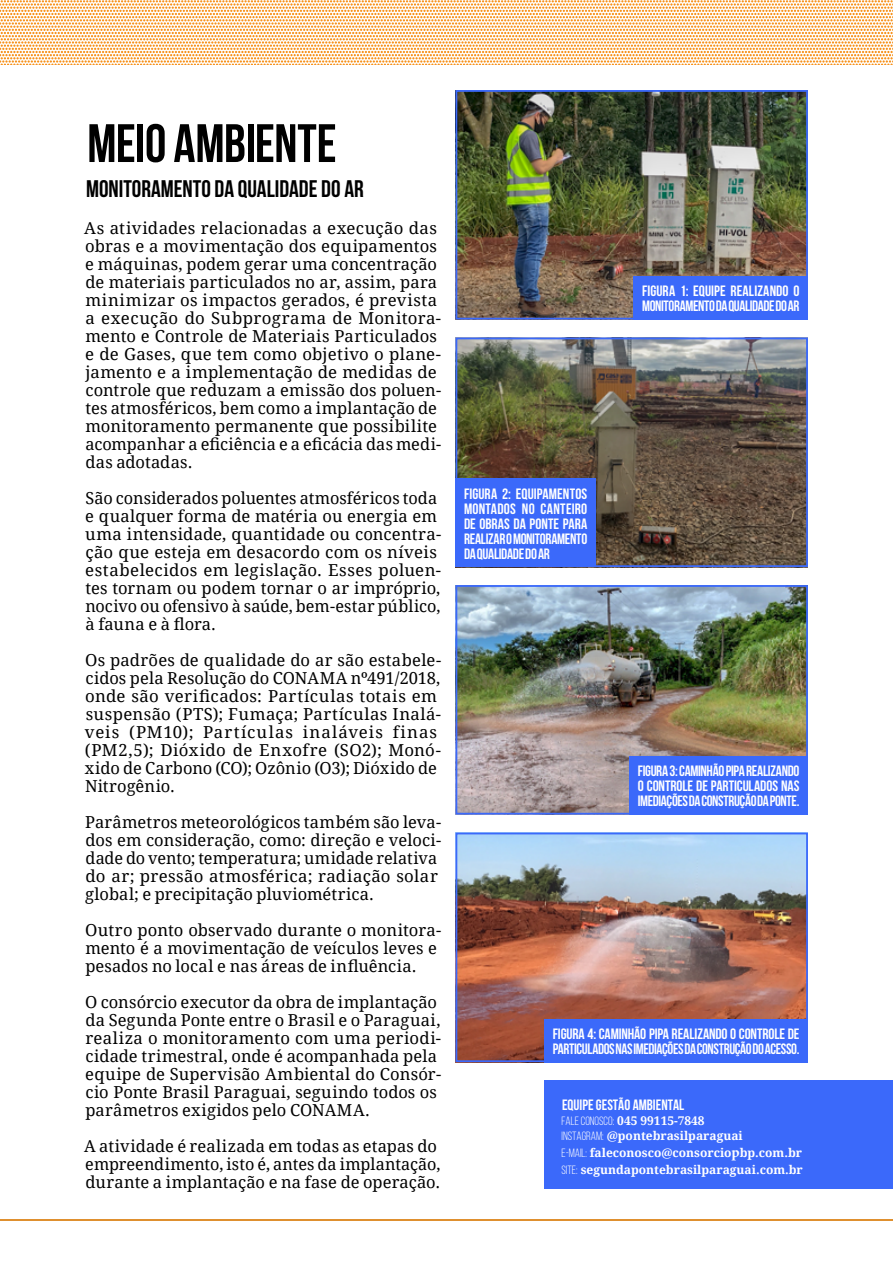
<style>
.page{position:relative;width:893px;height:1263px;background:#fff}
.page>*{position:absolute;margin:0;border:0;box-sizing:border-box;transform-origin:0 0}
.t1{font:700 54px "Bebas Neue";letter-spacing:-.01em;color:#000}
.t2{font:700 24px "Bebas Neue";color:#000}
.t3{font:16.5px/18px "Droid Serif";letter-spacing:.01em;color:#000}
.t4{font:15px/15px "Bebas Neue";letter-spacing:-.015em;color:#fff}
.t5{font:700 15px "Bebas Neue";color:#fff}
.t6{font:700 12px/14.9px "Droid Serif";color:#fff}
.s1{font-family:"Bebas Neue";font-weight:400}
.s2{font-family:"Minion Pro";font-size:15px}
</style>
<div class="page">
<svg style="left:0;top:0;width:893px;height:64px"></svg>
<hr style="left:0;top:1218px;width:893px;height:2px;background:#df902f">
<div style="left:544px;top:1080px;width:349px;height:108px;background:#3b69fa"></div>
<img style="left:458px;top:93px;width:347px;height:224px">
<div style="left:455px;top:90px;width:353px;height:230px;border:2px solid #3b69fa"></div>
<div style="left:634px;top:276px;width:174px;height:44px;background:#3b69fa"></div>
<img style="left:458px;top:341px;width:347px;height:223px">
<div style="left:455px;top:338px;width:353px;height:229px;border:2px solid #3b69fa"></div>
<div style="left:455px;top:479px;width:141px;height:88px;background:#3b69fa"></div>
<img style="left:458px;top:588px;width:347px;height:223px">
<div style="left:455px;top:585px;width:353px;height:229px;border:2px solid #3b69fa"></div>
<div style="left:629px;top:756px;width:179px;height:58px;background:#3b69fa"></div>
<img style="left:458px;top:835px;width:347px;height:224px">
<div style="left:455px;top:832px;width:353px;height:230px;border:2px solid #3b69fa"></div>
<div style="left:544px;top:1019px;width:264px;height:43px;background:#3b69fa"></div>
<h1 class="t1" style="left:87px;top:114px;width:251px">MEIO AMBIENTE</h1>
<h2 class="t2" style="left:86px;top:175px;width:279px">MONITORAMENTO DA QUALIDADE DO AR</h2>
<p class="t3" style="left:84px;top:219px;width:358px">As atividades relacionadas a execução das obras e a movimentação dos equipamentos e máquinas, podem gerar uma concentração de materiais particulados no ar, assim, para minimizar os impactos gerados, é prevista a execução do Subprograma de Monitora&shy;mento e Controle de Materiais Particulados e de Gases, que tem como objetivo o plane&shy;jamento e a implementação de medidas de controle que reduzam a emissão dos poluen&shy;tes atmosféricos, bem como a implantação de monitoramento permanente que possibilite acompanhar a eficiência e a eficácia das medi&shy;das adotadas.</p>
<p class="t3" style="left:85px;top:489px;width:357px">São considerados poluentes atmosféricos toda e qualquer forma de matéria ou energia em uma intensidade, quantidade ou concentra&shy;ção que esteja em desacordo com os níveis estabelecidos em legislação. Esses poluen&shy;tes tornam ou podem tornar o ar impróprio, nocivo ou ofensivo à saúde, bem-estar público, à fauna e à flora.</p>
<p class="t3" style="left:85px;top:651px;width:358px">Os padrões de qualidade do ar são estabele&shy;cidos pela Resolução do CONAMA nº491/2018, onde são verificados: Partículas totais em suspensão (PTS); Fumaça; Partículas Inalá&shy;veis (PM10); Partículas inaláveis finas (PM2,5); Dióxido de Enxofre (SO2); Monó&shy;xido de Carbono (CO); Ozônio (O3); Dióxido de Nitrogênio.</p>
<p class="t3" style="left:85px;top:813px;width:357px">Parâmetros meteorológicos também são leva&shy;dos em consideração, como: direção e veloci&shy;dade do vento; temperatura; umidade relativa do ar; pressão atmosférica; radiação solar global; e precipitação pluviométrica.</p>
<p class="t3" style="left:85px;top:921px;width:357px">Outro ponto observado durante o monitora&shy;mento é a movimentação de veículos leves e pesados no local e nas áreas de influência.</p>
<p class="t3" style="left:85px;top:993px;width:357px">O consórcio executor da obra de implantação da Segunda Ponte entre o Brasil e o Paraguai, realiza o monitoramento com uma periodi&shy;cidade trimestral, onde é acompanhada pela equipe de Supervisão Ambiental do Consór&shy;cio Ponte Brasil Paraguai, seguindo todos os parâmetros exigidos pelo CONAMA.</p>
<p class="t3" style="left:84px;top:1137px;width:358px">A atividade é realizada em todas as etapas do empreendimento, isto é, antes da implantação, durante a implantação e na fase de operação.</p>
<p class="t4" style="left:642px;top:283px;width:159px">FIGURA 1: EQUIPE REALIZANDO O<br>MONITORAMENTO DA QUALIDADE DO AR</p>
<p class="t4" style="left:464px;top:486px;width:125px;text-align:justify">FIGURA 2: EQUIPAMENTOS MONTADOS NO CANTEIRO DE OBRAS DA PONTE PARA REALIZAR O MONITORAMENTO DA QUALIDADE DO AR</p>
<p class="t4" style="left:638px;top:763px;width:163px;text-align:justify">FIGURA 3: CAMINHÃO PIPA REALIZANDO O CONTROLE DE PARTICULADOS NAS IMEDIAÇÕES DA CONSTRUÇÃO DA PONTE.</p>
<p class="t4" style="left:553px;top:1026px;width:248px">FIGURA 4: CAMINHÃO PIPA REALIZANDO O CONTROLE DE<br>PARTICULADOS NAS IMEDIAÇÕES DA CONSTRUÇÃO DO ACESSO.</p>
<p class="t5" style="left:562px;top:1096px;width:124px">EQUIPE GESTÃO AMBIENTAL</p>
<p class="t6" style="left:561px;top:1113px;width:183px"><span class="s1">FALE CONOSCO:</span> 045 99115-7848<br><span class="s1">INSTAGRAM:</span> @pontebrasilparaguai</p>
<p class="t6" style="left:561px;top:1143px;width:243px;line-height:17px"><span class="s1">E-MAIL:</span> faleconosco@consorcio<span class="s2">p</span>bp.com.br<br><span class="s1">SITE:</span> segundapontebrasilparaguai.com.br</p>
</div>
